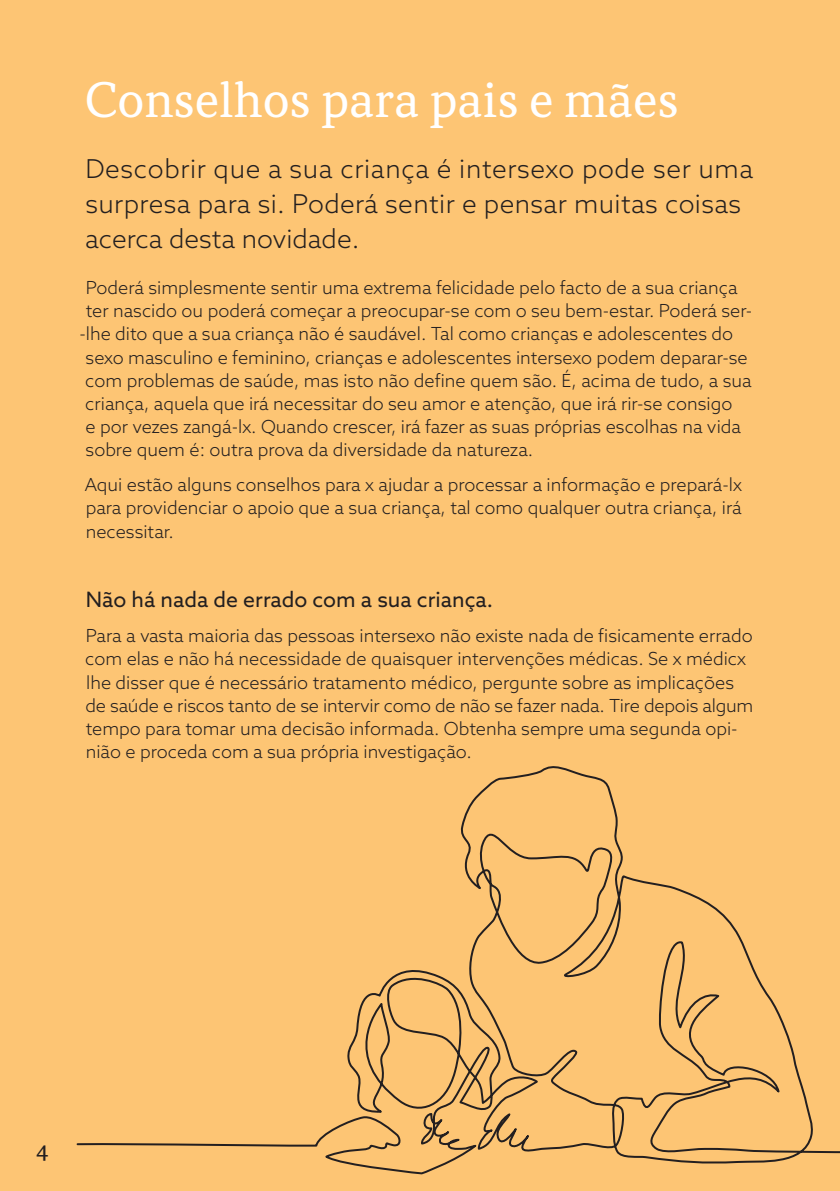
<style>
.page{position:relative;width:840px;height:1191px;background:#fff}
.page>*{position:absolute;margin:0;border:0;box-sizing:border-box;transform-origin:0 0}
.t1{font:48px "Atiza Text";color:#fff}
.t2{font:300 26px/34.8px "Azo Sans";letter-spacing:.015em;color:#231f20}
.t3{font:24px "Atiza Text";color:#231f20}
.t4{font:21.2px "Azo Sans";color:#231f20}
.t5{font:300 18px/23.2px "Azo Sans";color:#231f20;text-align:justify}
</style>
<div class="page">
<div style="left:0;top:0;width:839px;height:1191px;background:#fdc574"></div>
<svg style="left:76px;top:766px;width:763px;height:409px"></svg>
<h1 class="t1" style="left:85px;top:68px;width:595px">Conselhos para pais e mães</h1>
<h2 class="t2" style="left:85px;top:151px;width:669px">Descobrir que a sua criança é intersexo pode ser uma surpresa para si. Poderá sentir e pensar muitas coisas acerca desta novidade.</h2>
<p class="t5" style="left:86px;top:276px;width:652px">Poderá simplesmente sentir uma extrema felicidade pelo facto de a sua criança</p>
<p class="t5" style="left:86px;top:299px;width:667px">ter nascido ou poderá começar a preocupar-se com o seu bem-estar. Poderá ser-</p>
<p class="t5" style="left:79px;top:322px;width:655px">-lhe dito que a sua criança não é saudável. Tal como crianças e adolescentes do</p>
<p class="t5" style="left:86px;top:345px;width:663px">sexo masculino e feminino, crianças e adolescentes intersexo podem deparar-se</p>
<p class="t5" style="left:85px;top:368px;width:667px">com problemas de saúde, mas isto não define quem são. É, acima de tudo, a sua</p>
<p class="t5" style="left:85px;top:392px;width:648px">criança, aquela que irá necessitar do seu amor e atenção, que irá rir-se consigo</p>
<p class="t5" style="left:85px;top:415px;width:656px">e por vezes zangá-lx. Quando crescer, irá fazer as suas próprias escolhas na vida</p>
<p class="t5" style="left:86px;top:438px;width:449px">sobre quem é: outra prova da diversidade da natureza.</p>
<p class="t5" style="left:85px;top:473px;width:658px">Aqui estão alguns conselhos para x ajudar a processar a informação e prepará-lx para providenciar o apoio que a sua criança, tal como qualquer outra criança, irá necessitar.</p>
<p class="t4" style="left:86px;top:586px;width:408px">Não há nada de errado com a sua criança.</p>
<p class="t5" style="left:85px;top:624px;width:669px;text-align:left">Para a vasta maioria das pessoas intersexo não existe nada de fisicamente errado com elas e não há necessidade de quaisquer intervenções médicas. Se x médicx lhe disser que é necessário tratamento médico, pergunte sobre as implicações de saúde e riscos tanto de se intervir como de não se fazer nada. Tire depois algum tempo para tomar uma decisão informada. Obtenha sempre uma segunda opi&shy;nião e proceda com a sua própria investigação.</p>
<h3 class="t3" style="left:36px;top:1133px;width:14px">4</h3>
</div>
